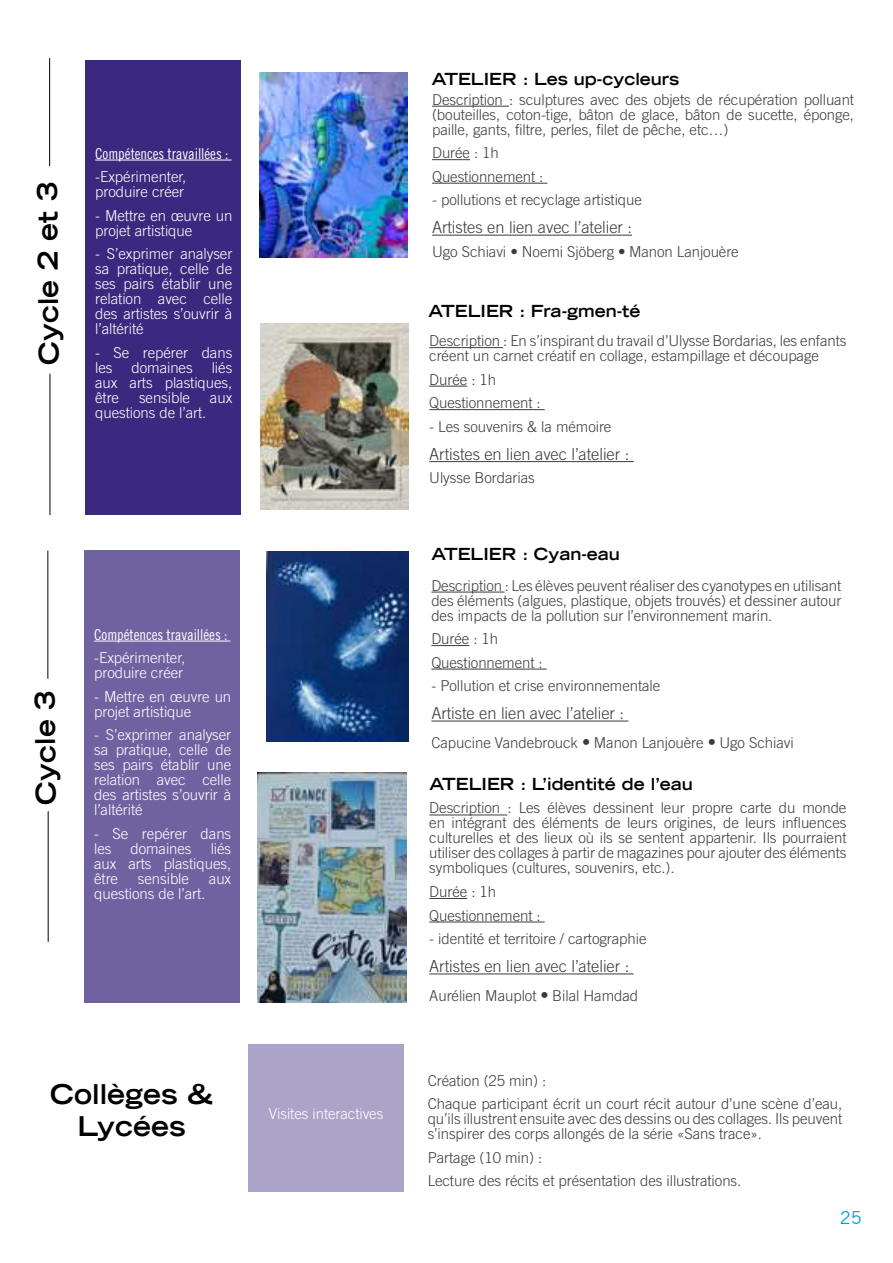
<style>
.page{position:relative;width:893px;height:1263px;background:#fff}
.page>*{position:absolute;margin:0;border:0;box-sizing:border-box;transform-origin:0 0}
.t1{font:700 expanded 27px/32.4px "Trade Gothic LT";color:#000;text-align:center}
.t2{font:18px "Trade Gothic LT";color:#009fe3}
.t3{font:300 16.5px "Trade Gothic LT Std";letter-spacing:-.005em;color:#3c3c3b}
.t4{font:700 expanded 16.5px "Trade Gothic LT";color:#000}
.t5{font:300 15px/15px "Trade Gothic LT Std";letter-spacing:-.005em;color:#3c3c3b}
.t6{font:300 15px/15px "Trade Gothic LT Std";letter-spacing:-.005em;color:#fff}
.t7{font:15px "Trade Gothic LT Std Cn 18";letter-spacing:-.005em;color:#fff}
.s1{font-family:"Trade Gothic LT Bold Cond Twenty";font-weight:400}
.s2{font-family:"Trade Gothic LT Bold Cond Twenty";font-weight:400;font-size:16.5px}
</style>
<div class="page">
<hr style="left:429px;top:814px;width:78px;height:1px;background:#3c3c3b">
<hr style="left:429px;top:898px;width:38px;height:1px;background:#3c3c3b">
<hr style="left:429px;top:922px;width:116px;height:1px;background:#3c3c3b">
<hr style="left:429px;top:973px;width:205px;height:1px;background:#3c3c3b">
<img style="left:258px;top:772px;width:148px;height:231px">
<hr style="left:49px;top:58px;width:1px;height:108px;background:#000">
<hr style="left:50px;top:374px;width:1px;height:141px;background:#000">
<hr style="left:431px;top:592px;width:74px;height:1px;background:#3c3c3b">
<hr style="left:431px;top:645px;width:38px;height:1px;background:#3c3c3b">
<hr style="left:431px;top:669px;width:116px;height:1px;background:#3c3c3b">
<hr style="left:431px;top:721px;width:197px;height:1px;background:#3c3c3b">
<img style="left:266px;top:551px;width:142px;height:191px">
<div style="left:86px;top:60px;width:155px;height:454px;background:#3b297f"></div>
<hr style="left:95px;top:160px;width:137px;height:1px;background:#fff">
<hr style="left:48px;top:551px;width:1px;height:128px;background:#000">
<hr style="left:48px;top:811px;width:1px;height:131px;background:#000">
<div style="left:85px;top:551px;width:155px;height:452px;background:#7062a1"></div>
<hr style="left:94px;top:641px;width:137px;height:1px;background:#fff">
<hr style="left:432px;top:106px;width:77px;height:1px;background:#3c3c3b">
<hr style="left:432px;top:159px;width:38px;height:1px;background:#3c3c3b">
<hr style="left:432px;top:183px;width:115px;height:1px;background:#3c3c3b">
<hr style="left:432px;top:235px;width:200px;height:1px;background:#3c3c3b">
<img style="left:260px;top:73px;width:147px;height:184px">
<hr style="left:429px;top:347px;width:74px;height:1px;background:#3c3c3b">
<hr style="left:429px;top:386px;width:38px;height:1px;background:#3c3c3b">
<hr style="left:429px;top:409px;width:116px;height:1px;background:#3c3c3b">
<hr style="left:429px;top:461px;width:205px;height:1px;background:#3c3c3b">
<img style="left:260px;top:324px;width:148px;height:186px">
<div style="left:248px;top:1044px;width:155px;height:147px;background:#aba3c8"></div>
<h1 class="t1" style="left:33px;top:366px;width:185px;rotate:-91deg">Cycle 2 et 3</h1>
<p class="t7" style="left:95px;top:144px;width:135px">Compétences travaillées :</p>
<p class="t6" style="left:95px;top:169px;width:93px">-Expérimenter, produire créer</p>
<p class="t6" style="left:95px;top:207px;width:139px">- Mettre en œuvre un projet artistique</p>
<p class="t6" style="left:95px;top:246px;width:139px;text-align:justify">- S’exprimer analyser sa pratique, celle de ses pairs établir une relation avec celle des artistes s’ouvrir à l’altérité</p>
<p class="t6" style="left:95px;top:345px;width:139px">- Se repérer dans les</p>
<p class="t6" style="left:95px;top:360px;width:139px;text-align:justify;text-indent:117px">liés aux arts plastiques, être</p>
<p class="t6" style="left:132px;top:360px;width:63px">domaines</p>
<p class="t6" style="left:139px;top:390px;width:53px">sensible</p>
<p class="t6" style="left:210px;top:390px;width:24px">aux</p>
<p class="t6" style="left:95px;top:405px;width:113px">questions de l’art.</p>
<h1 class="t1" style="left:30px;top:805px;width:116px;rotate:-91deg">Cycle 3</h1>
<p class="t7" style="left:94px;top:625px;width:135px">Compétences travaillées :</p>
<p class="t6" style="left:94px;top:650px;width:93px">-Expérimenter, produire créer</p>
<p class="t6" style="left:94px;top:688px;width:139px">- Mettre en œuvre un projet artistique</p>
<p class="t6" style="left:94px;top:727px;width:139px;text-align:justify">- S’exprimer analyser sa pratique, celle de ses pairs établir une relation avec celle des artistes s’ouvrir à l’altérité</p>
<p class="t6" style="left:94px;top:825px;width:139px">- Se repérer dans les</p>
<p class="t6" style="left:94px;top:840px;width:139px;text-align:justify;text-indent:117px">liés aux arts plastiques, être</p>
<p class="t6" style="left:130px;top:840px;width:63px">domaines</p>
<p class="t6" style="left:138px;top:870px;width:53px">sensible</p>
<p class="t6" style="left:209px;top:870px;width:24px">aux</p>
<p class="t6" style="left:94px;top:885px;width:113px">questions de l’art.</p>
<h1 class="t1" style="left:50px;top:1077px;width:164px">Collèges &amp;<br>Lycées</h1>
<p class="t6" style="left:269px;top:1106px;width:116px">Visites interactives</p>
<p class="t4" style="left:432px;top:68px;width:249px">ATELIER : Les up-cycleurs</p>
<p class="t5" style="left:432px;top:92px;width:424px;text-align:justify">Description : sculptures avec des objets de récupération polluant (bouteilles, coton-tige, bâton de glace, bâton de sucette, éponge, paille, gants, filtre, perles, filet de pêche, etc…)</p>
<p class="t5" style="left:432px;top:141px;width:113px;line-height:23.5px">Durée : 1h<br>Questionnement :</p>
<p class="t5" style="left:432px;top:192px;width:211px">- pollutions et recyclage artistique</p>
<p class="t3" style="left:432px;top:218px;width:201px">Artistes en lien avec l’atelier :</p>
<p class="t5" style="left:432px;top:244px;width:308px">Ugo Schiavi <span class="s1">•</span> Noemi Sjöberg <span class="s1">•</span> Manon Lanjouère</p>
<p class="t4" style="left:429px;top:300px;width:213px">ATELIER : Fra-gmen-té</p>
<p class="t5" style="left:429px;top:333px;width:419px">Description : En s’inspirant du travail d’Ulysse Bordarias, les enfants créent un carnet créatif en collage, estampillage et découpage</p>
<p class="t5" style="left:429px;top:367px;width:113px;line-height:23.5px">Durée : 1h<br>Questionnement :</p>
<p class="t5" style="left:429px;top:419px;width:184px">- Les souvenirs &amp; la mémoire</p>
<p class="t3" style="left:429px;top:444px;width:201px">Artistes en lien avec l’atelier :</p>
<p class="t5" style="left:429px;top:470px;width:107px">Ulysse Bordarias</p>
<p class="t4" style="left:431px;top:543px;width:190px">ATELIER : Cyan-eau</p>
<p class="t5" style="left:431px;top:577px;width:411px;text-align:justify">Description : Les élèves peuvent réaliser des cyanotypes en utilisant des éléments (algues, plastique, objets trouvés) et dessiner autour des impacts de la pollution sur l’environnement marin.</p>
<p class="t5" style="left:431px;top:627px;width:113px;line-height:23.5px">Durée : 1h<br>Questionnement :</p>
<p class="t5" style="left:431px;top:678px;width:230px">- Pollution et crise environnementale</p>
<p class="t3" style="left:431px;top:704px;width:194px">Artiste en lien avec l’atelier :</p>
<p class="t5" style="left:431px;top:735px;width:364px">Capucine Vandebrouck <span class="s2">•</span> Manon Lanjouère <span class="s2">•</span> Ugo Schiavi</p>
<p class="t4" style="left:430px;top:773px;width:265px">ATELIER : L’identité de l’eau</p>
<p class="t5" style="left:429px;top:800px;width:419px;text-align:justify">Description : Les élèves dessinent leur propre carte du monde en intégrant des éléments de leurs origines, de leurs influences culturelles et des lieux où ils se sentent appartenir. Ils pourraient utiliser des collages à partir de magazines pour ajouter des éléments symboliques (cultures, souvenirs, etc.).</p>
<p class="t5" style="left:429px;top:880px;width:113px;line-height:23.5px">Durée : 1h<br>Questionnement :</p>
<p class="t5" style="left:429px;top:931px;width:219px">- identité et territoire / cartographie</p>
<p class="t3" style="left:429px;top:957px;width:201px">Artistes en lien avec l’atelier :</p>
<p class="t5" style="left:429px;top:987px;width:210px">Aurélien Mauplot <span class="s2">•</span> Bilal Hamdad</p>
<p class="t5" style="left:428px;top:1068px;width:416px;line-height:23.5px">Création (25 min) :<br>Chaque participant écrit un court récit autour d’une scène d’eau,</p>
<p class="t5" style="left:428px;top:1111px;width:416px">qu’ils illustrent ensuite avec des dessins ou des collages. Ils peuvent s’inspirer des corps allongés de la série «Sans trace».</p>
<p class="t5" style="left:428px;top:1145px;width:315px;line-height:23.5px">Partage (10 min) :<br>Lecture des récits et présentation des illustrations.</p>
<p class="t2" style="left:840px;top:1207px;width:23px">25</p>
</div>
